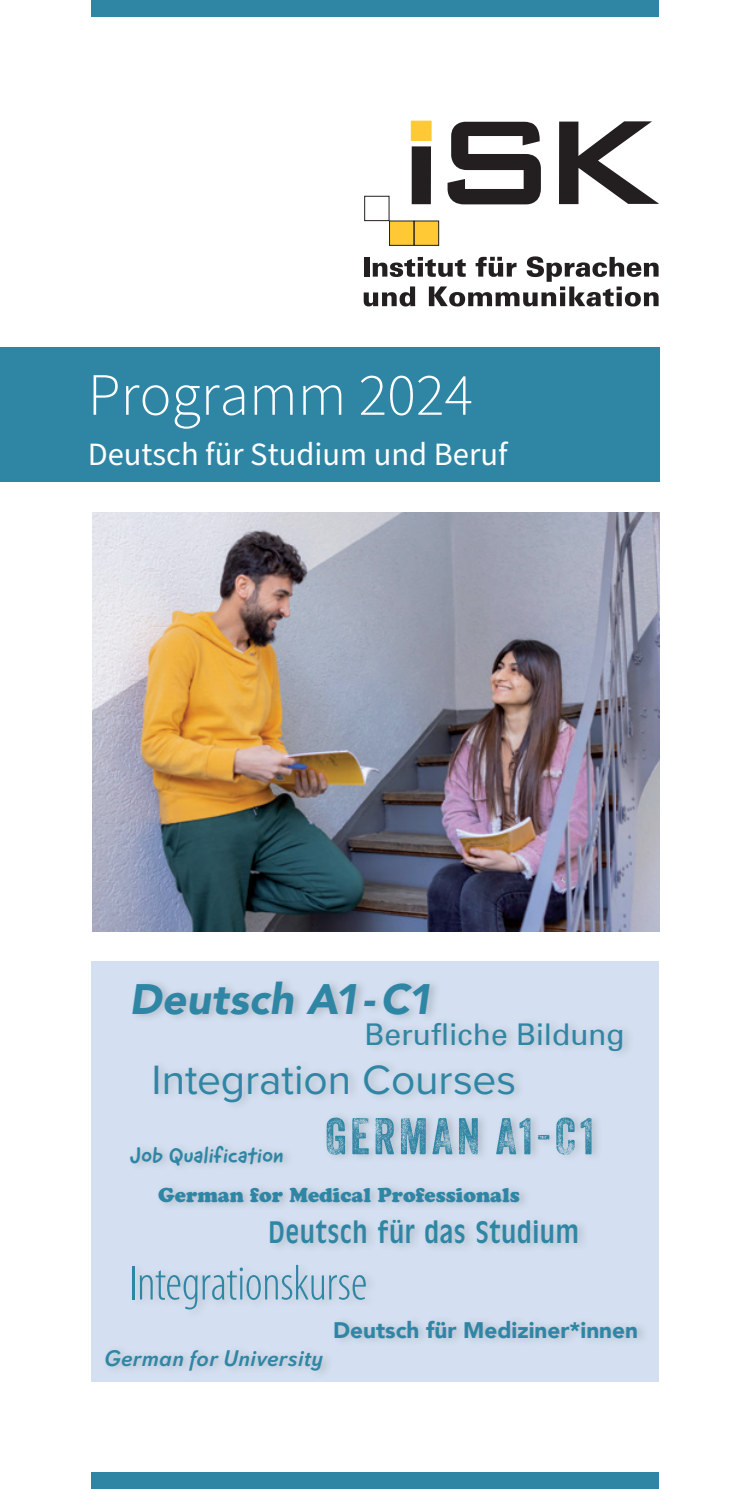
<style>
.page{position:relative;width:745px;height:1489px;background:#fff}
.page>*{position:absolute;margin:0;border:0;box-sizing:border-box;transform-origin:0 0}
.t1{font:300 60px "Source Sans Pro";color:#fff}
.t2{font:300 condensed 50px "Myriad Pro";letter-spacing:-.01em;color:#2f86a4}
.t3{font:50px "Veneer Three";letter-spacing:.07em;color:#2f86a4}
.t4{font:42.5px "Proxima Nova";color:#2f86a4}
.t5{font:italic 900 42.5px "Avenir";color:#2f86a4}
.t6{font:32.5px "Source Sans Pro";color:#fff}
.t7{font:32.5px "Antique Oli Con";color:#2f86a4}
.t8{font:30px "Univers Com 55 Roman";color:#2f86a4}
.t9{font:900 22.5px "Avenir";color:#2f86a4}
.t10{font:italic 500 22.5px "Davis Sans";letter-spacing:.01em;color:#2f86a4}
.t11{font:22.5px "Good Dog New";letter-spacing:.015em;color:#2f86a4}
.t12{font:20px "Cooper Black Std";color:#2f86a4}
</style>
<div class="page">
<div style="left:91px;top:960px;width:567px;height:421px;background:#d4e0f1"></div>
<div style="left:0;top:347px;width:658px;height:135px;background:#2f86a4"></div>
<div style="left:410px;top:121px;width:21px;height:20px;background:#fec934;border:1px solid #fec934"></div>
<div style="left:411px;top:146px;width:19px;height:58px;background:#231f20"></div>
<svg style="left:447px;top:122px;width:94px;height:83px"></svg>
<svg style="left:559px;top:121px;width:99px;height:83px"></svg>
<div style="left:364px;top:196px;width:25px;height:25px;border:1px solid #231f20"></div>
<div style="left:389px;top:221px;width:24px;height:24px;background:#fec934"></div>
<div style="left:389px;top:221px;width:25px;height:25px;border:1px solid #231f20"></div>
<div style="left:414px;top:221px;width:24px;height:24px;background:#fec934"></div>
<div style="left:413px;top:221px;width:26px;height:25px;border:1px solid #231f20"></div>
<svg style="left:363px;top:256px;width:295px;height:50px"></svg>
<div style="left:91px;top:0;width:567px;height:17px;background:#2f86a4"></div>
<div style="left:91px;top:1471px;width:567px;height:17px;background:#2f86a4"></div>
<div style="left:151px;top:1058px;width:375px;height:52px;background:#d0dcec"></div>
<div style="left:322px;top:1110px;width:281px;height:53px;background:#231f20;opacity:.2"></div>
<div style="left:102px;top:1343px;width:232px;height:35px;background:#cfdbec"></div>
<div style="left:129px;top:974px;width:312px;height:49px;background:#231f20;opacity:.2"></div>
<div style="left:363px;top:1016px;width:271px;height:43px;background:#cfdaeb"></div>
<div style="left:129px;top:1259px;width:248px;height:59px;background:#d0dcec"></div>
<div style="left:127px;top:1139px;width:168px;height:34px;background:#231f20;opacity:.2"></div>
<div style="left:267px;top:1213px;width:321px;height:39px;background:#231f20;opacity:.2"></div>
<div style="left:330px;top:1313px;width:319px;height:33px;background:#231f20;opacity:.2"></div>
<div style="left:155px;top:1181px;width:376px;height:30px;background:#231f20;opacity:.2"></div>
<img style="left:92px;top:512px;width:567px;height:419px">
<svg style="left:270px;top:1220px;width:28px;height:23px"></svg>
<svg style="left:341px;top:1220px;width:24px;height:22px"></svg>
<svg style="left:378px;top:1219px;width:10px;height:23px"></svg>
<svg style="left:406px;top:1224px;width:8px;height:18px"></svg>
<svg style="left:425px;top:1220px;width:26px;height:22px"></svg>
<svg style="left:476px;top:1220px;width:11px;height:22px"></svg>
<svg style="left:518px;top:1219px;width:19px;height:23px"></svg>
<svg style="left:557px;top:1223px;width:20px;height:19px"></svg>
<h1 class="t1" style="left:88px;top:355px;width:386px">Programm 2024</h1>
<h3 class="t6" style="left:88px;top:432px;width:421px">Deutsch für Studium und Beruf</h3>
<h3 class="t5" style="left:129px;top:963px;width:304px">Deutsch A1-C1</h3>
<h3 class="t8" style="left:364px;top:1015px;width:262px">Berufliche Bildung</h3>
<h3 class="t4" style="left:151px;top:1047px;width:366px">Integration Courses</h3>
<h2 class="t3" style="left:325px;top:1105px;width:270px">GERMAN A1-C1</h2>
<p class="t11" style="left:130px;top:1140px;width:155px">Job Qualification</p>
<p class="t12" style="left:158px;top:1182px;width:363px">German for Medical Professionals</p>
<h3 class="t7" style="left:299px;top:1214px;width:41px">◆▼▲</h3>
<h3 class="t7" style="left:389px;top:1214px;width:167px">✓ ▲ ▼◆ ◆</h3>
<h2 class="t2" style="left:129px;top:1256px;width:239px">Integrationskurse</h2>
<p class="t10" style="left:104px;top:1344px;width:221px">German for University</p>
<p class="t9" style="left:333px;top:1310px;width:306px">Deutsch für Mediziner*innen</p>
</div>
